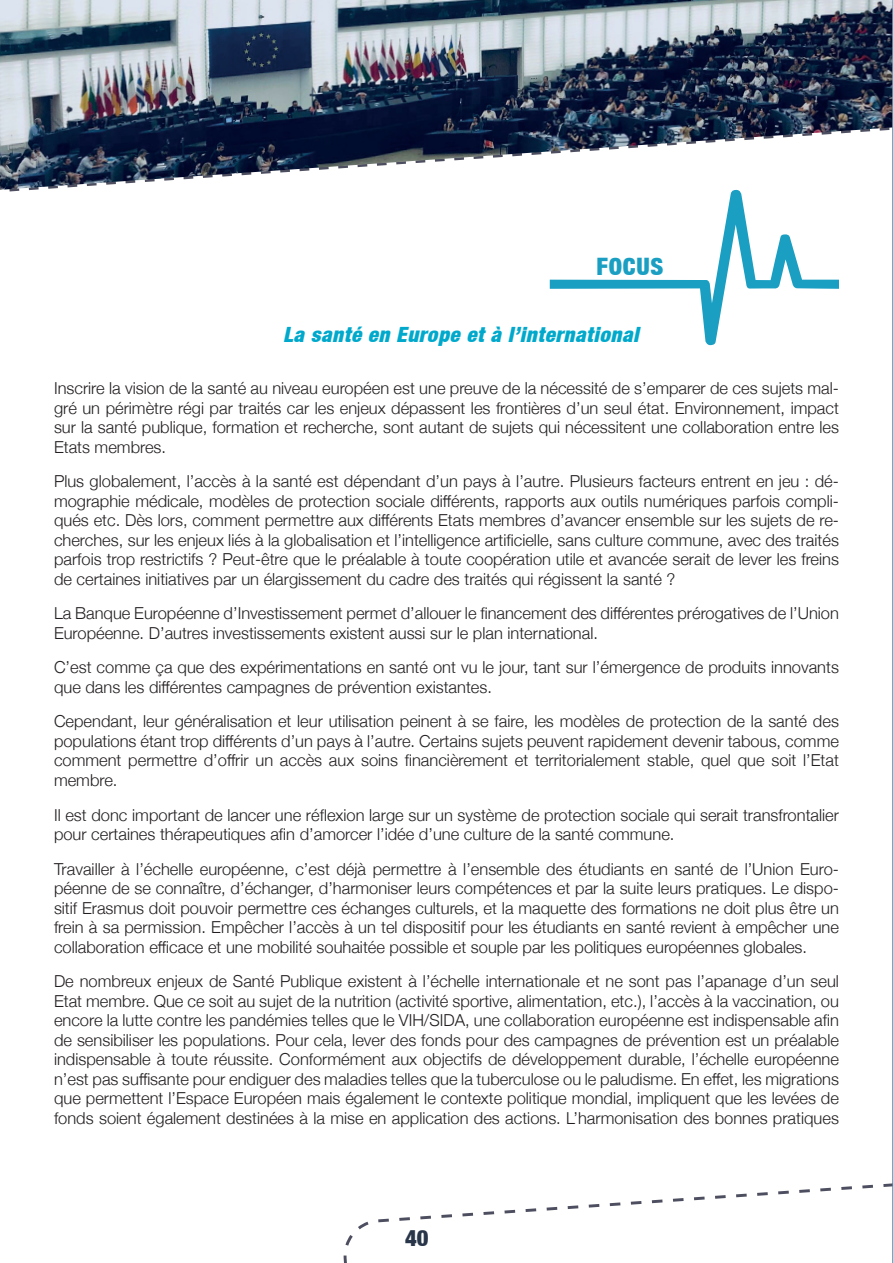
<style>
.page{position:relative;width:893px;height:1263px;background:#fff}
.page>*{position:absolute;margin:0;border:0;box-sizing:border-box;transform-origin:0 0}
.t1{font:900 condensed 24px "Helvetica Neue LT";letter-spacing:.03em;color:#1a9fc3}
.t2{font:900 condensed 22.5px "Helvetica Neue LT";color:#293649}
.t3{font:italic 900 condensed 21px "Helvetica Neue LT";letter-spacing:.03em;color:#00a9cc}
.t4{font:300 16.5px/19.5px "Helvetica Neue";color:#231f20;text-align:justify}
</style>
<div class="page">
<svg style="left:344px;top:1183px;width:548px;height:80px"></svg>
<hr style="left:892px;top:0;width:1px;height:1263px;background:#1a9fc3">
<img style="left:0;top:0;width:892px;height:190px">
<svg style="left:550px;top:190px;width:289px;height:155px"></svg>
<h1 class="t1" style="left:596px;top:252px;width:68px">FOCUS</h1>
<p class="t3" style="left:283px;top:322px;width:357px">La santé en Europe et à l’international</p>
<p class="t4" style="left:54px;top:378px;width:786px">Inscrire la vision de la santé au niveau européen est une preuve de la nécessité de s’emparer de ces sujets mal&shy;gré un périmètre régi par traités car les enjeux dépassent les frontières d’un seul état. Environnement, impact sur la santé publique, formation et recherche, sont autant de sujets qui nécessitent une collaboration entre les Etats membres.</p>
<p class="t4" style="left:54px;top:471px;width:786px">Plus globalement, l’accès à la santé est dépendant d’un pays à l’autre. Plusieurs facteurs entrent en jeu : dé&shy;mographie médicale, modèles de protection sociale différents, rapports aux outils numériques parfois compli&shy;qués etc. Dès lors, comment permettre aux différents Etats membres d’avancer ensemble sur les sujets de re&shy;cherches, sur les enjeux liés à la globalisation et l’intelligence artificielle, sans culture commune, avec des traités parfois trop restrictifs ? Peut-être que le préalable à toute coopération utile et avancée serait de lever les freins de certaines initiatives par un élargissement du cadre des traités qui régissent la santé ?</p>
<p class="t4" style="left:54px;top:603px;width:786px">La Banque Européenne d’Investissement permet d’allouer le financement des différentes prérogatives de l’Union<br>Européenne. D’autres investissements existent aussi sur le plan international.</p>
<p class="t4" style="left:54px;top:657px;width:786px">C’est comme ça que des expérimentations en santé ont vu le jour, tant sur l’émergence de produits innovants que dans les différentes campagnes de prévention existantes.</p>
<p class="t4" style="left:54px;top:711px;width:786px">Cependant, leur généralisation et leur utilisation peinent à se faire, les modèles de protection de la santé des populations étant trop différents d’un pays à l’autre. Certains sujets peuvent rapidement devenir tabous, comme comment permettre d’offrir un accès aux soins financièrement et territorialement stable, quel que soit l’Etat membre.</p>
<p class="t4" style="left:54px;top:804px;width:786px">Il est donc important de lancer une réflexion large sur un système de protection sociale qui serait transfrontalier pour certaines thérapeutiques afin d’amorcer l’idée d’une culture de la santé commune.</p>
<p class="t4" style="left:54px;top:858px;width:786px">Travailler à l’échelle européenne, c’est déjà permettre à l’ensemble des étudiants en santé de l’Union Euro&shy;péenne de se connaître, d’échanger, d’harmoniser leurs compétences et par la suite leurs pratiques. Le dispo&shy;sitif Erasmus doit pouvoir permettre ces échanges culturels, et la maquette des formations ne doit plus être un frein à sa permission. Empêcher l’accès à un tel dispositif pour les étudiants en santé revient à empêcher une collaboration efficace et une mobilité souhaitée possible et souple par les politiques européennes globales.</p>
<p class="t4" style="left:54px;top:970px;width:786px">De nombreux enjeux de Santé Publique existent à l’échelle internationale et ne sont pas l’apanage d’un seul Etat membre. Que ce soit au sujet de la nutrition (activité sportive, alimentation, etc.), l’accès à la vaccination, ou encore la lutte contre les pandémies telles que le VIH/SIDA, une collaboration européenne est indispensable afin de sensibiliser les populations. Pour cela, lever des fonds pour des campagnes de prévention est un préalable indispensable à toute réussite. Conformément aux objectifs de développement durable, l’échelle européenne n’est pas suffisante pour endiguer des maladies telles que la tuberculose ou le paludisme. En effet, les migrations que permettent l’Espace Européen mais également le contexte politique mondial, impliquent que les levées de fonds soient également destinées à la mise en application des actions. L’harmonisation des bonnes pratiques</p>
<h2 class="t2" style="left:405px;top:1224px;width:25px">40</h2>
</div>
